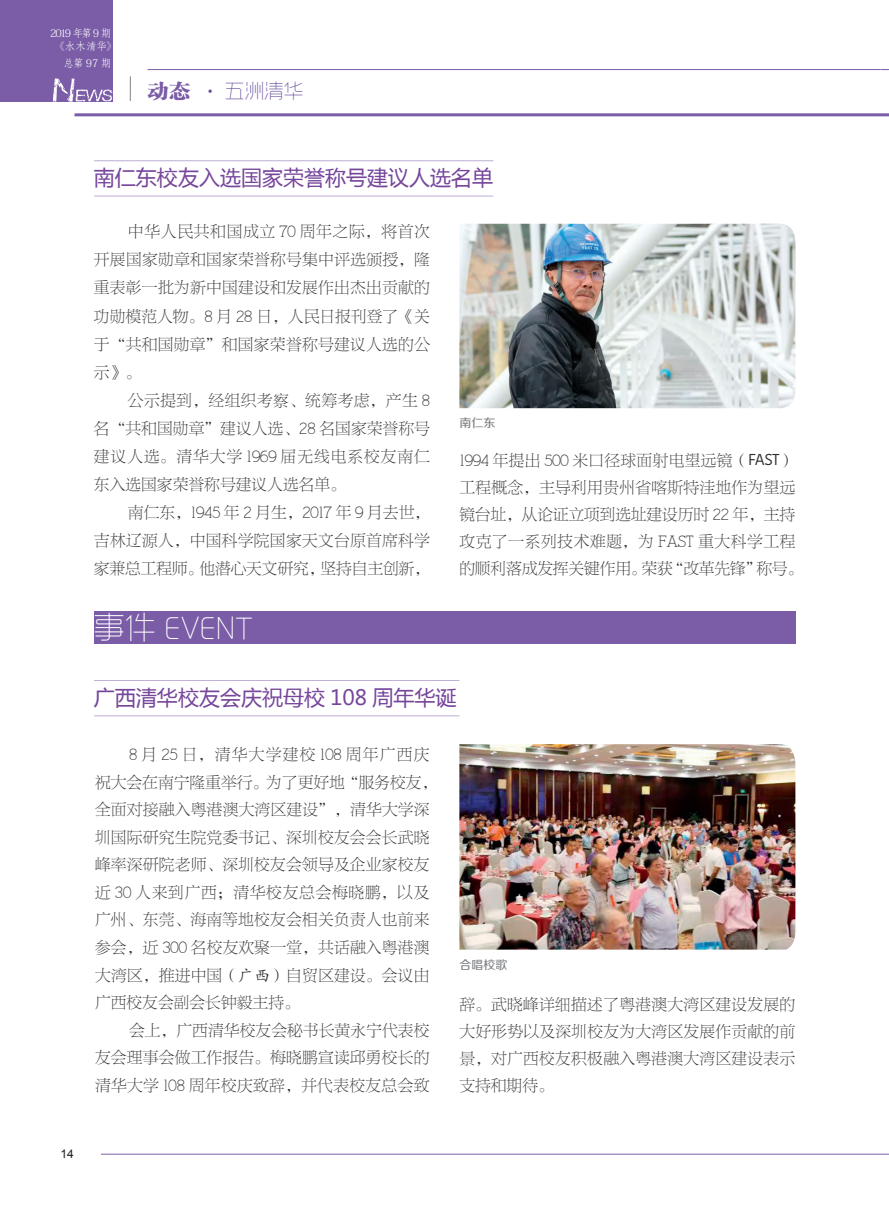
<style>
.page{position:relative;width:889px;height:1208px;background:#fff}
.page>*{position:absolute;margin:0;border:0;box-sizing:border-box;transform-origin:0 0}
.t1{font:300 expanded 31.5px "RTWS Yue Go Trial";letter-spacing:-.02em;color:#fff}
.t2{font:21px "Microsoft Ya Hei";color:#76469b}
.t3{font:300 expanded 19.5px "RTWS Yue Go Trial";color:#694c9d}
.t4{font:19.5px "FZCSJW GB1 0";color:#7a5ca7;scale:1.1 1}
.正文字体{font:15.75px/27.6px "FZNBSJW GB1 0";letter-spacing:.015em;color:#312f30;text-align:justify}
.图注{font:12px "FZZZHUNHJW GB1 0";color:#808285}
.t5{font:12px "Arial";color:#231f20}
.t6{font:10.5px "Adobe Fangsong Std";letter-spacing:-.045em;color:#fff}
.s1{font-family:"FZNBSJW GB1 0";font-weight:400;font-stretch:normal}
.s2{font-family:"Kohinoor Bangla"}
.s3{font-family:"H Yc 1 gj"}
</style>
<div class="page">
<svg style="left:130px;top:76px;width:1px;height:25px"></svg>
<hr style="left:148px;top:69px;width:732px;height:1px;background:#7a5ca7">
<hr style="left:74px;top:113px;width:815px;height:3px;background:#7a5ca7">
<hr style="left:101px;top:1153px;width:788px;height:1px;background:#7a5ca7">
<hr style="left:94px;top:196px;width:399px;height:1px;background:#7a5ca7">
<hr style="left:94px;top:160px;width:399px;height:1px;background:#7a5ca7">
<img style="left:459px;top:224px;width:336px;height:184px">
<img style="left:459px;top:744px;width:336px;height:205px">
<hr style="left:94px;top:715px;width:365px;height:1px;background:#7a5ca7">
<hr style="left:94px;top:680px;width:365px;height:1px;background:#7a5ca7">
<div style="left:94px;top:611px;width:701px;height:33px;background:#7a5ca7"></div>
<div style="left:0;top:0;width:112px;height:102px;background:#7a5ca7"></div>
<p class="t6" style="left:50px;top:27px;width:62px">2019 年第 9 期</p>
<p class="t6" style="left:63px;top:57px;width:49px">总第97 期</p>
<p class="t6" style="left:54px;top:39px;width:64px">《水木清华》</p>
<p class="t4" style="left:148px;top:80px;width:41px">动态</p>
<p class="t3" style="left:200px;top:82px;width:104px"><span class="s1">·</span> 五洲清华</p>
<p class="t2" style="left:94px;top:163px;width:401px">南仁东校友入选国家荣誉称号建议人选名单</p>
<p class="正文字体" style="left:94px;top:218px;width:337px;line-height:28px;text-indent:34px">中华人民共和国成立 70 周年之际，将首次开展国家勋章和国家荣誉称号集中评选颁授，隆重表彰一批为新中国建设和发展作出杰出贡献的功勋模范人物。8 月 28 日，人民日报刊登了《关于“共和国勋章”和国家荣誉称号建议人选的公示》。</p>
<p class="正文字体" style="left:94px;top:387px;width:337px;line-height:28px;text-indent:34px">公示提到，经组织考察、统筹考虑，产生 8名“共和国勋章”建议人选、28 名国家荣誉称号建议人选。清华大学 1969 届无线电系校友南仁东入选国家荣誉称号建议人选名单。</p>
<p class="正文字体" style="left:94px;top:499px;width:337px;line-height:28px;text-indent:34px">南仁东，1945 年 2 月生，2017 年 9 月去世，吉林辽源人，中国科学院国家天文台原首席科学家兼总工程师。他潜心天文研究，坚持自主创新，</p>
<p class="t1" style="left:94px;top:613px;width:161px">事件 EVENT</p>
<p class="图注" style="left:459px;top:416px;width:37px">南仁东</p>
<p class="正文字体" style="left:459px;top:447px;width:345px;line-height:27px;text-align:left">1994 年提出 500 米口径球面射电望远镜（<span class="s2">FAST</span>）工程概念，主导利用贵州省喀斯特洼地作为望远镜台址，从论证立项到选址建设历时 22 年，主持攻克了一系列技术难题，为 FAST 重大科学工程的顺利落成发挥关键作用。荣获“改革先锋”称号。</p>
<p class="t2" style="left:94px;top:683px;width:364px">广西清华校友会庆祝母校 108 周年华诞</p>
<p class="正文字体" style="left:95px;top:741px;width:344px;text-align:left;text-indent:34px">8 月 25 日，清华大学建校 108 周年广西庆祝大会在南宁隆重举行。为了更好地“服务校友，全面对接融入粤港澳大湾区建设”，清华大学深圳国际研究生院党委书记、深圳校友会会长武晓峰率深研院老师、深圳校友会领导及企业家校友近 30 人来到广西；清华校友总会梅晓鹏，以及广州、东莞、海南等地校友会相关负责人也前来参会，近 300 名校友欢聚一堂，共话融入粤港澳大湾区，推进中国（<span class="s3">广西</span>）自贸区建设。会议由广西校友会副会长钟毅主持。</p>
<p class="正文字体" style="left:95px;top:1017px;width:336px;text-indent:34px">会上，广西清华校友会秘书长黄永宁代表校友会理事会做工作报告。梅晓鹏宣读邱勇校长的清华大学 108 周年校庆致辞，并代表校友总会致</p>
<p class="t5" style="left:61px;top:1145px;width:15px">14</p>
<p class="图注" style="left:459px;top:958px;width:49px">合唱校歌</p>
<p class="正文字体" style="left:459px;top:991px;width:337px;line-height:27px">辞。武晓峰详细描述了粤港澳大湾区建设发展的大好形势以及深圳校友为大湾区发展作贡献的前景，对广西校友积极融入粤港澳大湾区建设表示支持和期待。</p>
</div>
